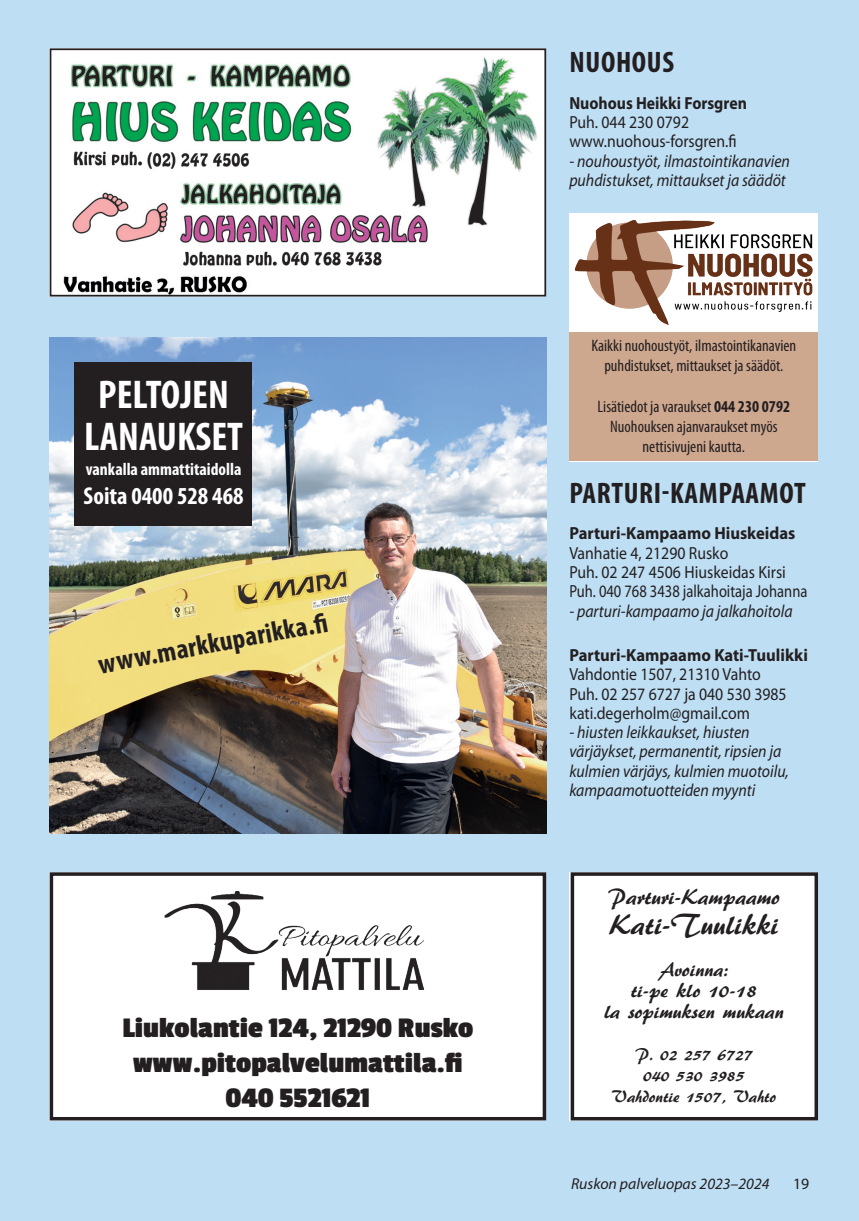
<style>
.page{position:relative;width:859px;height:1221px;background:#fff}
.page>*{position:absolute;margin:0;border:0;box-sizing:border-box;transform-origin:0 0}
.t1{font:700 condensed 40.25px/42px "Myriad Pro";color:#fff;text-align:center}
.t2{font:700 29.75px/35px "Passion One";color:#231f20;text-align:center}
.t3{font:700 condensed 29.75px "Myriad Pro";letter-spacing:.02em;color:#231f20}
.t4{font:29.75px "ARBERKLEY";color:#231f20}
.t5{font:700 condensed 28px "Myriad Pro";color:#231f20}
.t6{font:700 condensed 24.5px "Myriad Pro";color:#fff}
.t7{font:22.75px "ARBERKLEY";color:#231f20}
.t8{font:21px/21px "ARBERKLEY";color:#231f20;text-align:center}
.t9{font:italic 17.5px/19.2px "Myriad Pro";color:#231f20;scale:.9 1}
.t10{font:17.5px/19.2px "Myriad Pro";color:#231f20;scale:.9 1}
.t11{font:700 17.5px "Myriad Pro";color:#231f20;scale:.95 1}
.t12{font:17.5px/21px "ARBERKLEY";color:#231f20;text-align:center}
.t13{font:700 condensed 17.5px "Myriad Pro";color:#fff}
.t14{font:700 17.5px "Myriad Pro";color:#231f20;scale:.9 1}
.t15{font:condensed 16.62px/20.1px "Myriad Pro";color:#231f20;text-align:center}
.t16{font:italic 15.75px "Myriad Pro";color:#231f20}
.t17{font:15.75px "Myriad Pro";color:#231f20}
.s1{font-weight:700}
</style>
<div class="page">
<div style="left:0;top:0;width:858px;height:1220px;background:#bedef4"></div>
<img style="left:50px;top:337px;width:496px;height:496px">
<div style="left:74px;top:362px;width:177px;height:164px;background:#231f20"></div>
<div style="left:50px;top:872px;width:496px;height:248px;background:#fff"></div>
<img style="left:164px;top:891px;width:261px;height:99px">
<div style="left:50px;top:872px;width:496px;height:248px;border:4px solid #231f20"></div>
<div style="left:569px;top:332px;width:248px;height:129px;background:#cea78f"></div>
<img style="left:569px;top:213px;width:248px;height:119px">
<img style="left:53px;top:51px;width:490px;height:242px">
<div style="left:50px;top:48px;width:496px;height:248px;border:2px solid #231f20"></div>
<div style="left:569px;top:872px;width:248px;height:248px;background:#fff"></div>
<div style="left:570px;top:872px;width:247px;height:248px;border:4px solid #231f20"></div>
<h1 class="t1" style="left:84px;top:374px;width:160px">PELTOJEN<br>LANAUKSET</h1>
<p class="t13" style="left:86px;top:459px;width:157px">vankalla ammattitaidolla</p>
<h3 class="t6" style="left:84px;top:482px;width:161px">Soita 0400 528 468</h3>
<h3 class="t5" style="left:96px;top:650px;width:235px;rotate:-11deg">www.markkuparikka.fi</h3>
<h2 class="t2" style="left:122px;top:1009px;width:352px">Liukolantie 124, 21290 Rusko www.pitopalvelumattila.fi<br>040 5521621</h2>
<h2 class="t3" style="left:569px;top:46px;width:106px">NUOHOUS</h2>
<p class="t14" style="left:569px;top:93px;width:199px">Nuohous Heikki Forsgren</p>
<p class="t10" style="left:569px;top:113px;width:187px">Puh. 044 230 0792 www.nuohous-forsgren.fi</p>
<p class="t9" style="left:569px;top:151px;width:246px">- nouhoustyöt, ilmastointikanavien puhdistukset, mittaukset ja säädöt</p>
<p class="t15" style="left:591px;top:336px;width:206px">Kaikki nuohoustyöt, ilmastointikanavien puhdistukset, mittaukset ja säädöt.</p>
<p class="t15" style="left:597px;top:396px;width:194px">Lisätiedot ja varaukset <span class="s1">044 230 0792<br></span>Nuohouksen ajanvaraukset myös nettisivujeni kautta.</p>
<h2 class="t3" style="left:569px;top:476px;width:237px">PARTURI-KAMPAAMOT</h2>
<p class="t11" style="left:569px;top:523px;width:239px">Parturi-Kampaamo Hiuskeidas</p>
<p class="t10" style="left:569px;top:543px;width:266px">Vanhatie 4, 21290 Rusko<br>Puh. 02 247 4506 Hiuskeidas Kirsi<br>Puh. 040 768 3438 jalkahoitaja Johanna</p>
<p class="t9" style="left:569px;top:601px;width:249px">- parturi-kampaamo ja jalkahoitola</p>
<p class="t11" style="left:569px;top:645px;width:253px">Parturi-Kampaamo Kati-Tuulikki</p>
<p class="t10" style="left:569px;top:665px;width:243px">Vahdontie 1507, 21310 Vahto<br>Puh. 02 257 6727 ja 040 530 3985 kati.degerholm@gmail.com</p>
<p class="t9" style="left:569px;top:723px;width:245px">- hiusten leikkaukset, hiusten värjäykset, permanentit, ripsien ja kulmien värjäys, kulmien muotoilu, kampaamotuotteiden myynti</p>
<h3 class="t7" style="left:607px;top:882px;width:173px">Parturi-Kampaamo</h3>
<h2 class="t4" style="left:609px;top:905px;width:170px">Kati-Tuulikki</h2>
<p class="t8" style="left:604px;top:958px;width:181px">Avoinna:<br>ti-pe klo 10-18<br>la sopimuksen mukaan</p>
<p class="t12" style="left:611px;top:1043px;width:166px">P. 02 257 6727<br>040 530 3985<br>Vahdontie 1507, Vahto</p>
<p class="t16" style="left:570px;top:1175px;width:200px">Ruskon palveluopas 2023–2024</p>
<p class="t17" style="left:792px;top:1175px;width:18px">19</p>
</div>
